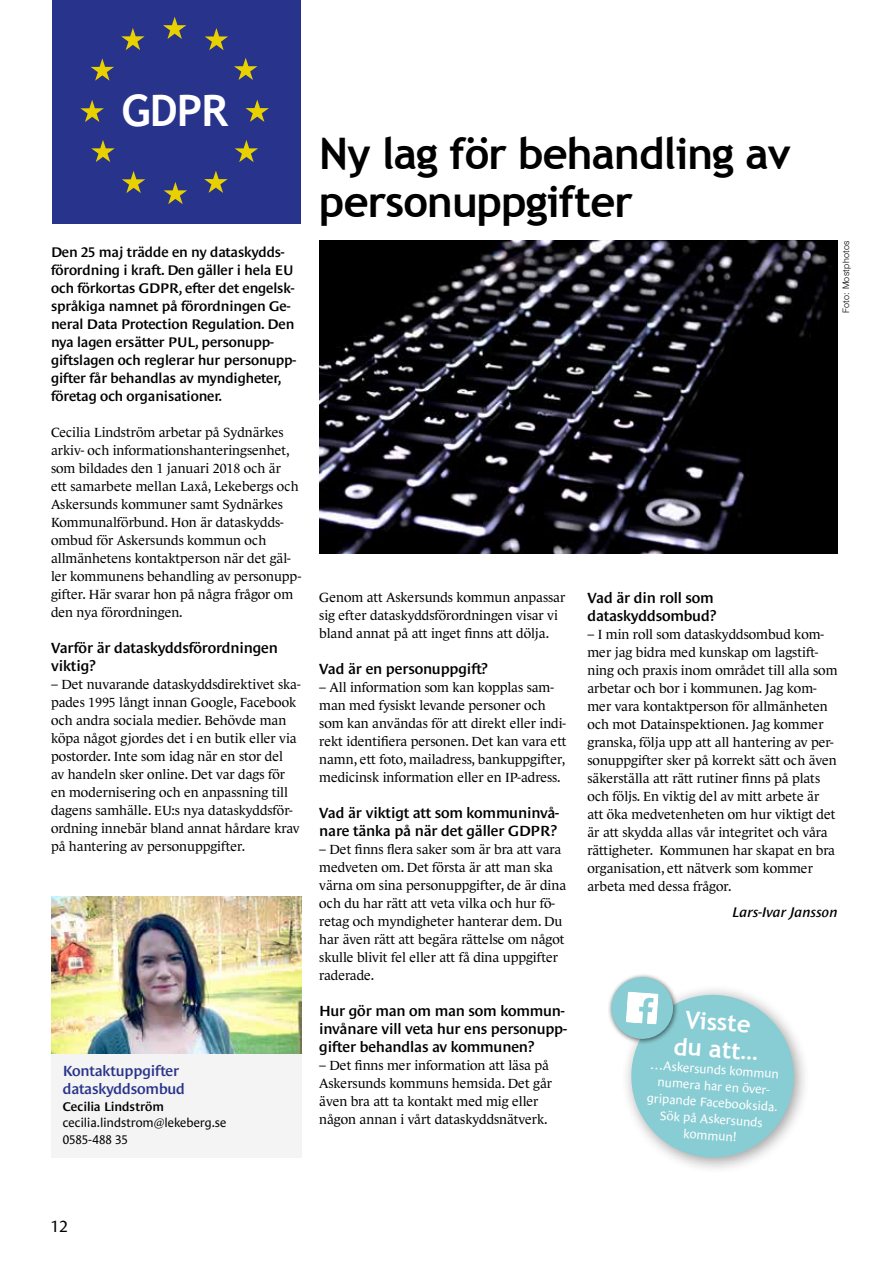
<style>
.page{position:relative;width:893px;height:1263px;background:#fff}
.page>*{position:absolute;margin:0;border:0;box-sizing:border-box;transform-origin:0 0}
.t1{font:700 43.5px/48px "Trebuchet MS";letter-spacing:-.02em;color:#000}
.t2{font:700 43.5px "Trebuchet MS";color:#fff}
.t3{font:700 24px/27px "Trebuchet MS";color:#fff;text-align:center}
.t4{font:16.5px "Le Monde Sans";color:#000}
.t5{font:600 15px/18px "Le Monde Sans";letter-spacing:-.01em;color:#000}
.t6{font:600 15px/18px "Le Monde Sans";letter-spacing:-.01em;color:#28348b}
.t7{font:600 14.25px/18px "Le Monde Sans";letter-spacing:-.01em;color:#000}
.t8{font:italic 600 14.25px "Le Monde Sans";color:#000}
.t9{font:13.5px/18px "Le Monde Journal";color:#000}
.t10{font:12.75px/16.5px "Le Monde Sans";color:#fff;text-align:center}
.t11{font:12.75px/16.5px "Le Monde Sans";letter-spacing:-.01em;color:#000}
.t12{font:600 12.75px "Le Monde Sans";letter-spacing:-.01em;color:#000}
.t13{font:300 9px "Helvetica Neue LT Std";letter-spacing:.025em;color:#000}
</style>
<div class="page">
<div style="left:52px;top:0;width:248px;height:223px;background:#28348b"></div>
<svg style="left:80px;top:17px;width:189px;height:187px"></svg>
<div style="left:51px;top:1053px;width:250px;height:104px;background:#f4f4f4"></div>
<img style="left:51px;top:897px;width:250px;height:156px">
<div style="left:620px;top:984px;width:191px;height:190px;background:#000;opacity:.4"></div>
<div style="left:608px;top:973px;width:71px;height:72px;background:#000;opacity:.6"></div>
<svg style="left:610px;top:976px;width:187px;height:184px"></svg>
<img style="left:319px;top:241px;width:519px;height:313px">
<h1 class="t2" style="left:121px;top:84px;width:108px">GDPR</h1>
<p class="t7" style="left:51px;top:243px;width:247px">Den 25 maj trädde en ny dataskydds&shy;förordning i kraft. Den gäller i hela EU och förkortas GDPR, efter det engelsk&shy;språkiga namnet på förordningen Ge&shy;neral Data Protection Regulation. Den nya lagen ersätter PUL, personupp&shy;giftslagen och reglerar hur personupp&shy;gifter får behandlas av myndigheter, företag och organisationer.</p>
<p class="t9" style="left:51px;top:423px;width:252px">Cecilia Lindström arbetar på Sydnärkes arkiv- och informationshanteringsenhet, som bildades den 1 januari 2018 och är<br>ett samarbete mellan Laxå, Lekebergs och Askersunds kommuner samt Sydnärkes Kommunalförbund. Hon är dataskydds&shy;ombud för Askersunds kommun och allmänhetens kontaktperson när det gäl&shy;ler kommunens behandling av personupp&shy;gifter. Här svarar hon på några frågor om den nya förordningen.</p>
<p class="t5" style="left:51px;top:639px;width:228px">Varför är dataskyddsförordningen viktig?</p>
<p class="t9" style="left:51px;top:675px;width:251px">– Det nuvarande dataskyddsdirektivet ska&shy;pades 1995 långt innan Google, Facebook och andra sociala medier. Behövde man köpa något gjordes det i en butik eller via postorder. Inte som idag när en stor del<br>av handeln sker online. Det var dags för en modernisering och en anpassning till dagens samhälle. EU:s nya dataskyddsför&shy;ordning innebär bland annat hårdare krav på hantering av personuppgifter.</p>
<p class="t6" style="left:63px;top:1062px;width:124px">Kontaktuppgifter dataskyddsombud</p>
<p class="t12" style="left:63px;top:1099px;width:103px">Cecilia Lindström</p>
<p class="t11" style="left:63px;top:1115px;width:165px">cecilia.lindstrom@lekeberg.se<br>0585-488 35</p>
<h1 class="t1" style="left:319px;top:129px;width:473px">Ny lag för behandling av personuppgifter</h1>
<p class="t13" style="left:840px;top:313px;width:74px;rotate:-90deg">Foto: Mostphotos</p>
<p class="t9" style="left:319px;top:588px;width:248px">Genom att Askersunds kommun anpassar sig efter dataskyddsförordningen visar vi bland annat på att inget finns att dölja.</p>
<p class="t5" style="left:319px;top:659px;width:170px">Vad är en personuppgift?</p>
<p class="t9" style="left:319px;top:678px;width:249px">– All information som kan kopplas sam&shy;man med fysiskt levande personer och som kan användas för att direkt eller indi&shy;rekt identifiera personen. Det kan vara ett namn, ett foto, mailadress, bankuppgifter, medicinsk information eller en IP-adress.</p>
<p class="t5" style="left:319px;top:803px;width:241px">Vad är viktigt att som kommuninvå&shy;nare tänka på när det gäller GDPR?</p>
<p class="t9" style="left:319px;top:840px;width:248px">– Det finns flera saker som är bra att vara medveten om. Det första är att man ska värna om sina personuppgifter, de är dina och du har rätt att veta vilka och hur fö&shy;retag och myndigheter hanterar dem. Du har även rätt att begära rättelse om något skulle blivit fel eller att få dina uppgifter raderade.</p>
<p class="t5" style="left:319px;top:1001px;width:249px">Hur gör man om man som kommun&shy;invånare vill veta hur ens personupp&shy;gifter behandlas av kommunen?</p>
<p class="t9" style="left:319px;top:1056px;width:234px">– Det finns mer information att läsa på Askersunds kommuns hemsida. Det går även bra att ta kontakt med mig eller någon annan i vårt dataskyddsnätverk.</p>
<p class="t5" style="left:587px;top:588px;width:131px">Vad är din roll som dataskyddsombud?</p>
<p class="t9" style="left:587px;top:625px;width:252px">– I min roll som dataskyddsombud kom&shy;mer jag bidra med kunskap om lagstift&shy;ning och praxis inom området till alla som arbetar och bor i kommunen. Jag kom&shy;mer vara kontaktperson för allmänheten och mot Datainspektionen. Jag kommer granska, följa upp att all hantering av per&shy;sonuppgifter sker på korrekt sätt och även säkerställa att rätt rutiner finns på plats och följs. En viktig del av mitt arbete är att öka medvetenheten om hur viktigt det är att skydda allas vår integritet och våra rättigheter. Kommunen har skapat en bra organisation, ett nätverk som kommer arbeta med dessa frågor.</p>
<p class="t8" style="left:732px;top:904px;width:107px">Lars-Ivar Jansson</p>
<h2 class="t3" style="left:677px;top:1005px;width:86px;rotate:4deg">Visste du att…</h2>
<p class="t10" style="left:650px;top:1057px;width:132px;rotate:4deg">…Askersunds kommun numera har en över&shy;gripande Facebooksida.<br>Sök på Askersunds kommun!</p>
<p class="t4" style="left:52px;top:1216px;width:18px">12</p>
</div>
